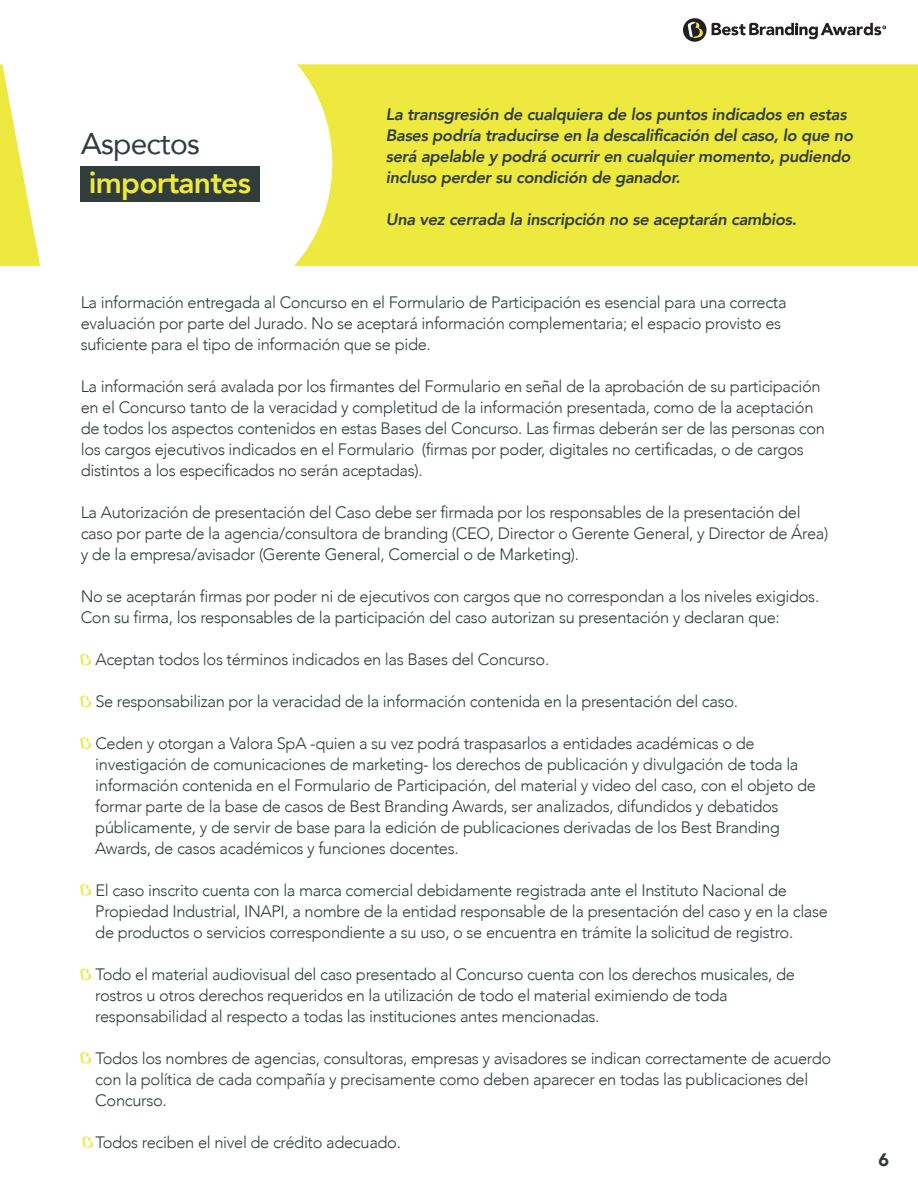
<style>
.page{position:relative;width:918px;height:1188px;background:#fff}
.page>*{position:absolute;margin:0;border:0;box-sizing:border-box;transform-origin:0 0}
.t1{font:800 30px "Avenir";letter-spacing:-.025em;color:#ede93e}
.t2{font:30px "Avenir";letter-spacing:-.025em;color:#313d3d}
.t3{font:900 18px "Avenir";color:#313d3d}
.t4{font:300 16.5px/21px "Avenir";letter-spacing:-.02em;color:#313d3d}
.t5{font:italic 800 16.5px/21px "Avenir";letter-spacing:-.02em;color:#313d3d}
</style>
<div class="page">
<svg style="left:712px;top:23px;width:174px;height:16px"></svg>
<svg style="left:683px;top:18px;width:24px;height:24px"></svg>
<svg style="left:688px;top:22px;width:15px;height:16px"></svg>
<svg style="left:0;top:64px;width:40px;height:202px"></svg>
<div style="left:294px;top:64px;width:624px;height:202px;background:#ede93e"></div>
<div style="left:80px;top:166px;width:180px;height:36px;background:#313d3d"></div>
<svg style="left:80px;top:654px;width:11px;height:12px"></svg>
<svg style="left:80px;top:696px;width:11px;height:11px"></svg>
<svg style="left:80px;top:737px;width:11px;height:12px"></svg>
<svg style="left:80px;top:884px;width:11px;height:12px"></svg>
<svg style="left:80px;top:968px;width:11px;height:12px"></svg>
<svg style="left:80px;top:1052px;width:11px;height:12px"></svg>
<svg style="left:82px;top:1136px;width:11px;height:12px"></svg>
<h1 class="t2" style="left:81px;top:119px;width:120px">Aspectos</h1>
<h1 class="t1" style="left:89px;top:159px;width:164px">importantes</h1>
<p class="t5" style="left:386px;top:104px;width:469px">La transgresión de cualquiera de los puntos indicados en estas Bases podría traducirse en la descalificación del caso, lo que no será apelable y podrá ocurrir en cualquier momento, pudiendo incluso perder su condición de ganador.</p>
<p class="t5" style="left:386px;top:209px;width:412px">Una vez cerrada la inscripción no se aceptarán cambios.</p>
<p class="t4" style="left:81px;top:292px;width:707px">La información entregada al Concurso en el Formulario de Participación es esencial para una correcta evaluación por parte del Jurado. No se aceptará información complementaria; el espacio provisto es suficiente para el tipo de información que se pide.</p>
<p class="t4" style="left:81px;top:376px;width:746px">La información será avalada por los firmantes del Formulario en señal de la aprobación de su participación en el Concurso tanto de la veracidad y completitud de la información presentada, como de la aceptación de todos los aspectos contenidos en estas Bases del Concurso. Las firmas deberán ser de las personas con los cargos ejecutivos indicados en el Formulario (firmas por poder, digitales no certificadas, o de cargos distintos a los especificados no serán aceptadas).</p>
<p class="t4" style="left:81px;top:502px;width:749px">La Autorización de presentación del Caso debe ser firmada por los responsables de la presentación del caso por parte de la agencia/consultora de branding (CEO, Director o Gerente General, y Director de Área) y de la empresa/avisador (Gerente General, Comercial o de Marketing).</p>
<p class="t4" style="left:81px;top:586px;width:740px">No se aceptarán firmas por poder ni de ejecutivos con cargos que no correspondan a los niveles exigidos.<br>Con su firma, los responsables de la participación del caso autorizan su presentación y declaran que:</p>
<p class="t4" style="left:95px;top:649px;width:455px">Aceptan todos los términos indicados en las Bases del Concurso.</p>
<p class="t4" style="left:95px;top:691px;width:644px">Se responsabilizan por la veracidad de la información contenida en la presentación del caso.</p>
<p class="t4" style="left:95px;top:733px;width:722px">Ceden y otorgan a Valora SpA -quien a su vez podrá traspasarlos a entidades académicas o de investigación de comunicaciones de marketing- los derechos de publicación y divulgación de toda la información contenida en el Formulario de Participación, del material y video del caso, con el objeto de formar parte de la base de casos de Best Branding Awards, ser analizados, difundidos y debatidos públicamente, y de servir de base para la edición de publicaciones derivadas de los Best Branding Awards, de casos académicos y funciones docentes.</p>
<p class="t4" style="left:95px;top:880px;width:734px">El caso inscrito cuenta con la marca comercial debidamente registrada ante el Instituto Nacional de<br>Propiedad Industrial, INAPI, a nombre de la entidad responsable de la presentación del caso y en la clase de productos o servicios correspondiente a su uso, o se encuentra en trámite la solicitud de registro.</p>
<p class="t4" style="left:95px;top:964px;width:701px">Todo el material audiovisual del caso presentado al Concurso cuenta con los derechos musicales, de rostros u otros derechos requeridos en la utilización de todo el material eximiendo de toda responsabilidad al respecto a todas las instituciones antes mencionadas.</p>
<p class="t4" style="left:95px;top:1048px;width:738px">Todos los nombres de agencias, consultoras, empresas y avisadores se indican correctamente de acuerdo con la política de cada compañía y precisamente como deben aparecer en todas las publicaciones del<br>Concurso.</p>
<p class="t4" style="left:95px;top:1132px;width:307px">Todos reciben el nivel de crédito adecuado.</p>
<p class="t3" style="left:879px;top:1144px;width:12px">6</p>
</div>
